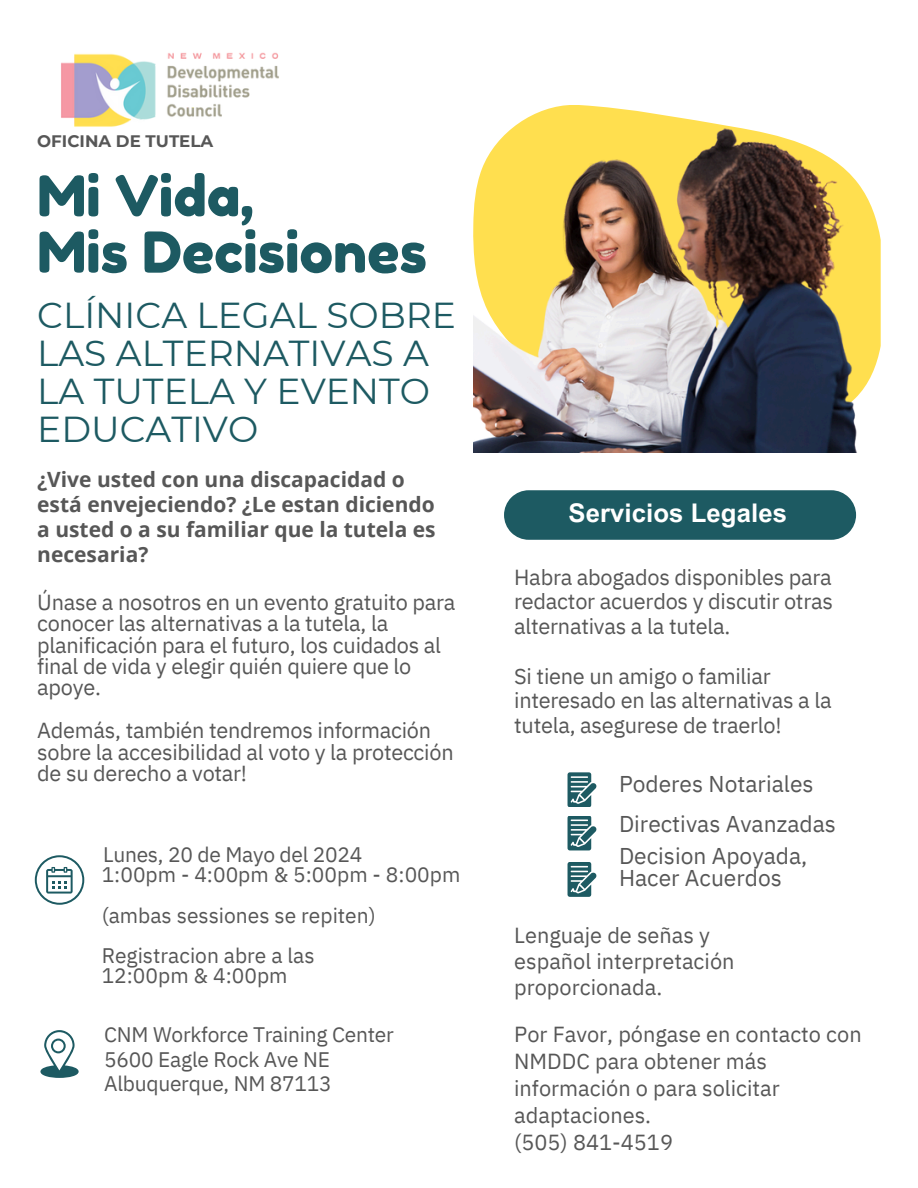
<style>
.page{position:relative;width:918px;height:1188px;background:#fff}
.page>*{position:absolute;margin:0;border:0;box-sizing:border-box;transform-origin:0 0}
.t1{font:56.25px "Fredoka One";color:#1d5a62}
.t2{font:36px/38.2px "Montserrat";color:#1d5a62}
.t3{font:700 25.65px "Arial MT Pro";letter-spacing:.005em;color:#fff}
.t4{font:22.8px/40.5px "IBM Plex Sans";color:#575757}
.t5{font:21.75px/21.3px "IBM Plex Sans";letter-spacing:-.01em;color:#575757}
.t6{font:21px/24.8px "IBM Plex Sans";letter-spacing:-.01em;color:#575757}
.t7{font:700 21px/24.8px "Open Sans";color:#575757}
.t8{font:700 16.65px "Montserrat";color:#575757}
</style>
<div class="page">
<svg style="left:515px;top:105px;width:366px;height:244px"></svg>
<div style="left:504px;top:490px;width:352px;height:50px;background:#1d5a62"></div>
<svg style="left:568px;top:816px;width:28px;height:34px"></svg>
<svg style="left:568px;top:862px;width:28px;height:35px"></svg>
<svg style="left:568px;top:772px;width:28px;height:35px"></svg>
<img style="left:61px;top:52px;width:218px;height:75px">
<svg style="left:40px;top:1030px;width:39px;height:48px"></svg>
<svg style="left:35px;top:855px;width:49px;height:50px"></svg>
<img style="left:473px;top:126px;width:407px;height:326px">
<p class="t8" style="left:37px;top:131px;width:178px">OFICINA DE TUTELA</p>
<p class="t1" style="left:37px;top:162px;width:218px">Mi Vida,</p>
<h1 class="t1" style="left:37px;top:218px;width:391px">Mis Decisiones</h1>
<p class="t2" style="left:37px;top:296px;width:420px">CLÍNICA LEGAL SOBRE<br>LAS ALTERNATIVAS A<br>LA TUTELA Y EVENTO<br>EDUCATIVO</p>
<h3 class="t7" style="left:37px;top:467px;width:400px">¿Vive usted con una discapacidad o está envejeciendo? ¿Le estan diciendo a usted o a su familiar que la tutela es necesaria?</h3>
<h4 class="t5" style="left:37px;top:591px;width:420px">Únase a nosotros en un evento gratuito para conocer las alternativas a la tutela, la planificación para el futuro, los cuidados al final de vida y elegir quién quiere que lo apoye.</h4>
<h4 class="t5" style="left:37px;top:719px;width:418px">Además, también tendremos información sobre la accesibilidad al voto y la protección de su derecho a votar!</h4>
<h4 class="t6" style="left:102px;top:844px;width:360px;line-height:20.2px">Lunes, 20 de Mayo del 2024<br>1:00pm - 4:00pm &amp; 5:00pm - 8:00pm</h4>
<h4 class="t6" style="left:102px;top:902px;width:276px">(ambas sessiones se repiten)</h4>
<p class="t6" style="left:102px;top:945px;width:215px;line-height:20.2px">Registracion abre a las<br>12:00pm &amp; 4:00pm</p>
<h4 class="t6" style="left:104px;top:1022px;width:291px">CNM Workforce Training Center<br>5600 Eagle Rock Ave NE<br>Albuquerque, NM 87113</h4>
<h4 class="t3" style="left:569px;top:504px;width:220px">Servicios Legales</h4>
<h2 class="t5" style="left:514px;top:564px;width:320px;line-height:24.8px;text-align:justify">Habra abogados disponibles para redactor acuerdos y discutir otras alternativas a la tutela.</h2>
<h4 class="t5" style="left:514px;top:663px;width:319px;line-height:24.8px">Si tiene un amigo o familiar interesado en las alternativas a la tutela, asegurese de traerlo!</h4>
<p class="t4" style="left:619px;top:763px;width:218px">Poderes Notariales<br>Directivas Avanzadas</p>
<p class="t4" style="left:619px;top:844px;width:190px;line-height:22.5px">Decision Apoyada,<br>Hacer Acuerdos</p>
<h4 class="t5" style="left:514px;top:922px;width:222px;line-height:25.8px">Lenguaje de señas y español interpretación proporcionada.</h4>
<h4 class="t5" style="left:514px;top:1021px;width:349px;line-height:27px">Por Favor, póngase en contacto con<br>NMDDC para obtener más información o para solicitar adaptaciones.<br>(505) 841-4519</h4>
</div>
